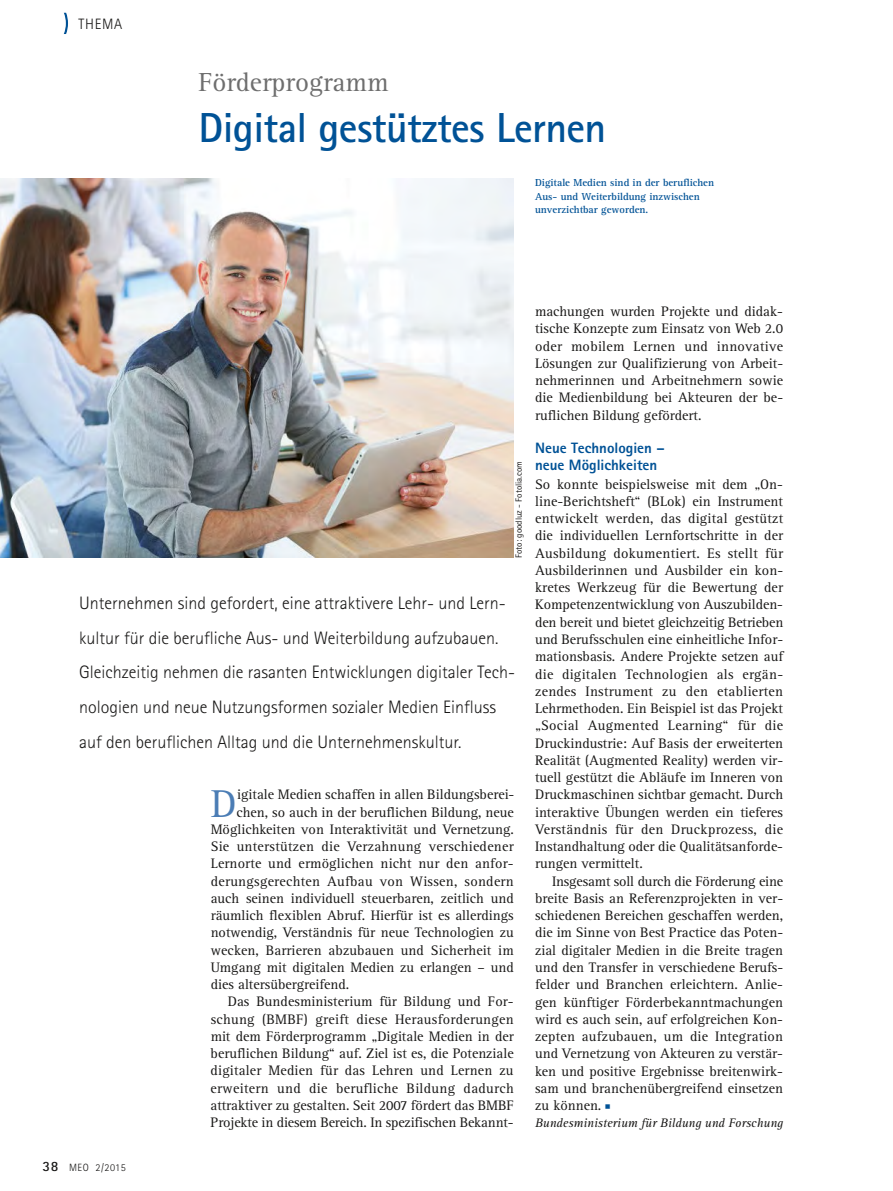
<style>
.page{position:relative;width:893px;height:1191px;background:#fff}
.page>*{position:absolute;margin:0;border:0;box-sizing:border-box;transform-origin:0 0}
.t1{font:700 42px "Agfa Rotis Sans Serif";letter-spacing:-.015em;color:#005296}
.t2{font:40.2px "Agfa Rotis Serif";color:#4b7db5}
.t3{font:27px "Agfa Rotis Serif";color:#6e6e6e}
.t4{font:300 18px/34.5px "Agfa Rotis Sans Serif";color:#181716}
.t5{font:800 15px/17.2px "Agfa Rotis Sans Serif";color:#005296}
.t6{font:300 15px "Agfa Rotis Sans Serif";letter-spacing:.05em;color:#181716}
.t7{font:14.25px/17.2px "Agfa Rotis Serif";color:#181716;text-align:justify}
.t8{font:14.25px "Agfa Rotis Serif";letter-spacing:.02em;color:#181716}
.t9{font:italic 12.75px "Agfa Rotis Serif";color:#181716}
.t10{font:700 10.5px/13.5px "Agfa Rotis Serif";color:#005296}
.t11{font:300 10.5px "Agfa Rotis Sans Serif";letter-spacing:.05em;color:#181716}
.t12{font:9px "Agfa Rotis Sans Serif";color:#181716}
.t13{font:6px "Zapf Dingbats";color:#005296}
.s1{font-weight:700;font-size:14.25px}
</style>
<div class="page">
<svg style="left:64px;top:13px;width:4px;height:21px"></svg>
<img style="left:0;top:178px;width:514px;height:379px">
<p class="t6" style="left:79px;top:15px;width:45px">THEMA</p>
<h3 class="t3" style="left:198px;top:66px;width:192px">Förderprogramm</h3>
<h1 class="t1" style="left:198px;top:103px;width:409px">Digital gestütztes Lernen</h1>
<p class="t10" style="left:535px;top:176px;width:181px">Digitale Medien sind in der beruflichen<br>Aus- und Weiterbildung inzwischen unverzichtbar geworden.</p>
<p class="t12" style="left:514px;top:557px;width:98px;rotate:-90deg">Foto: goodluz - Fotolia.com</p>
<p class="t4" style="left:79px;top:586px;width:437px">Unternehmen sind gefordert, eine attraktivere Lehr- und Lern - kultur für die be rufliche Aus- und Weiterbildung aufzubauen.<br>Gleichzeitig nehmen die rasanten Entwicklungen digitaler Tech&shy;nologien und neue Nutzungsformen sozialer Medien Einfluss auf den beruflichen Alltag und die Unternehmenskultur.</p>
<h2 class="t2" style="left:211px;top:779px;width:28px">D</h2>
<p class="t7" style="left:237px;top:785px;width:279px">igitale Medien schaffen in allen Bildungsberei-</p>
<p class="t7" style="left:237px;top:803px;width:279px">chen, so auch in der beruflichen Bildung, neue</p>
<p class="t7" style="left:211px;top:820px;width:305px">Möglichkeiten von Interaktivität und Vernetzung.</p>
<p class="t8" style="left:211px;top:837px;width:305px">Sie unterstützen die Verzahnung verschiedener</p>
<p class="t7" style="left:211px;top:854px;width:304px">Lern orte und ermöglichen nicht nur den anfor -</p>
<p class="t8" style="left:211px;top:872px;width:305px">derungsgerechten Aufbau von Wissen, sondern</p>
<p class="t7" style="left:211px;top:889px;width:304px">auch seinen individuell steuerbaren, zeitlich und</p>
<p class="t7" style="left:211px;top:906px;width:305px">räumlich flexiblen Abruf. Hierfür ist es allerdings</p>
<p class="t7" style="left:211px;top:923px;width:305px">notwendig, Verständnis für neue Technologien zu</p>
<p class="t7" style="left:211px;top:941px;width:304px">wecken, Barrieren abzubauen und Sicherheit im</p>
<p class="t7" style="left:211px;top:958px;width:305px">Umgang mit digitalen Medien zu erlangen – und</p>
<p class="t7" style="left:211px;top:975px;width:140px">dies altersübergreifend.</p>
<p class="t7" style="left:228px;top:992px;width:288px">Das Bundesministerium für Bildung und For-</p>
<p class="t8" style="left:211px;top:1010px;width:305px">schung (BMBF) greift diese Herausforderungen</p>
<p class="t7" style="left:211px;top:1027px;width:305px">mit dem Förderprogramm „Digitale Medien in der</p>
<p class="t7" style="left:211px;top:1044px;width:305px">beruflichen Bildung“ auf. Ziel ist es, die Potenziale</p>
<p class="t7" style="left:211px;top:1061px;width:304px">digitaler Medien für das Lehren und Lernen zu</p>
<p class="t8" style="left:211px;top:1079px;width:305px">erweitern und die berufliche Bildung dadurch</p>
<p class="t7" style="left:211px;top:1096px;width:305px">attraktiver zu gestalten. Seit 2007 fördert das BMBF</p>
<p class="t7" style="left:211px;top:1113px;width:304px">Projekte in diesem Bereich. In spezifischen Bekannt-</p>
<p class="t7" style="left:535px;top:302px;width:250px">machungen wurden Projekte und didak - tische Konzepte zum Einsatz von Web 2.0 oder mobilem Lernen und innovative Lösungen zur Qualifizierung von Arbeit&shy;nehmerinnen und Arbeitnehmern sowie die Medienbildung bei Akteuren der be&shy;ruflichen Bildung gefördert.</p>
<p class="t5" style="left:535px;top:439px;width:131px">Neue Technologien – neue Möglichkeiten</p>
<p class="t7" style="left:535px;top:475px;width:250px">So konnte beispielsweise mit dem „On&shy;line-Berichtsheft“ (BLok) ein Instrument entwickelt werden, das digital gestützt die individuellen Lernfortschritte in der Ausbildung dokumentiert. Es stellt für Ausbilderinnen und Ausbilder ein kon - kretes Werkzeug für die Bewertung der Kompetenzentwicklung von Auszubilden&shy;den bereit und bietet gleichzeitig Betrieben und Berufsschulen eine einheitliche Infor&shy;mationsbasis. Andere Projekte setzen auf die digitalen Technologien als ergän - zen des Instrument zu den etablierten Lehrmet hoden. Ein Beispiel ist das Projekt „Social Augmented Learning“ für die Druckin dustrie: Auf Basis der erweiterten Realität (Augmented Reality) werden vir&shy;tuell gestützt die Abläufe im Inneren von Druckmaschinen sichtbar gemacht. Durch interaktive Übungen werden ein tieferes Ver ständnis für den Druckprozess, die Instandhaltung oder die Qualitätsanforde&shy;rungen vermittelt.</p>
<p class="t7" style="left:535px;top:872px;width:250px;text-indent:17px">Insgesamt soll durch die Förderung eine breite Basis an Referenzprojekten in ver&shy;schiedenen Bereichen geschaffen werden, die im Sinne von Best Practice das Poten&shy;zial digitaler Medien in die Breite tragen und den Transfer in verschiedene Berufs&shy;felder und Branchen erleichtern. Anlie - gen künftiger Förderbekanntmachungen wird es auch sein, auf erfolgreichen Kon&shy;zepten aufzubauen, um die Integration und Vernetzung von Akteuren zu verstär&shy;ken und positive Ergebnisse breitenwirk&shy;sam und branchenübergreifend einsetzen zu können.</p>
<p class="t13" style="left:606px;top:1102px;width:6px">■</p>
<p class="t9" style="left:535px;top:1115px;width:250px">Bundesministerium für Bildung und Forschung</p>
<p class="t11" style="left:43px;top:1161px;width:85px"><span class="s1">38</span> MEO 2/2015</p>
</div>
